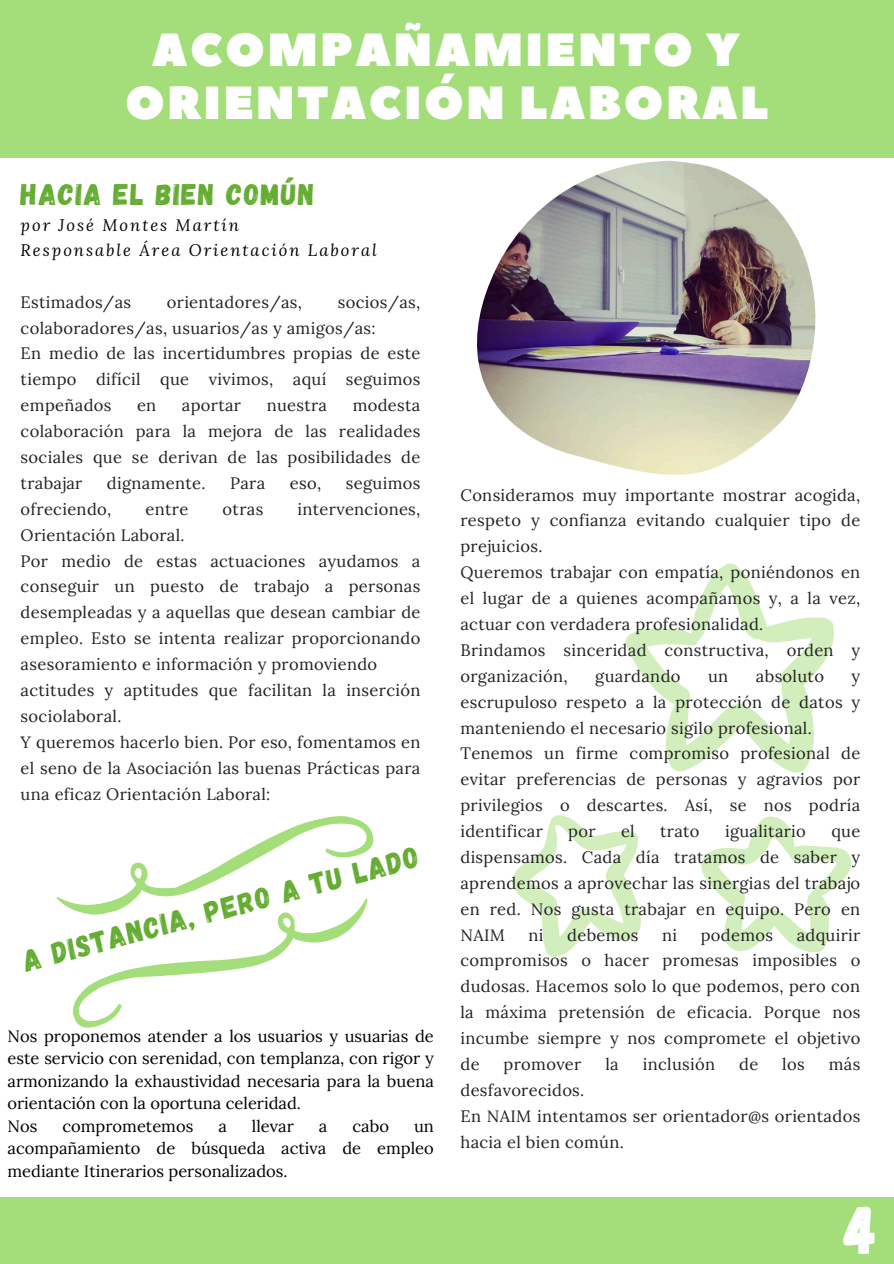
<style>
.page{position:relative;width:894px;height:1264px;background:#fff}
.page>*{position:absolute;margin:0;border:0;box-sizing:border-box;transform-origin:0 0}
.t1{font:67.5px "Gagalin";color:#fff}
.t2{font:46.35px/52.8px "Peace Sans";letter-spacing:.05em;color:#fff;text-align:center}
.t3{font:29.7px "Gagalin";letter-spacing:.05em;color:#64ad32}
.t4{font:16.5px/25.8px "Lora";letter-spacing:.02em;color:#222;text-align:justify}
.t5{font:16.5px/22.5px "Lora";color:#000;text-align:justify}
.t6{font:italic 16.5px "Lora";letter-spacing:.12em;color:#000}
</style>
<div class="page">
<div style="left:0;top:0;width:893px;height:158px;background:#a3de7a"></div>
<div style="left:0;top:1197px;width:893px;height:66px;background:#a3de7a"></div>
<svg style="left:73px;top:923px;width:283px;height:105px"></svg>
<svg style="left:56px;top:816px;width:318px;height:107px"></svg>
<svg style="left:625px;top:563px;width:209px;height:210px"></svg>
<svg style="left:512px;top:815px;width:129px;height:142px"></svg>
<svg style="left:701px;top:816px;width:150px;height:137px"></svg>
<img style="left:477px;top:161px;width:338px;height:314px">
<p class="t2" style="left:125px;top:25px;width:644px">ACOMPAÑAMIENTO Y<br>ORIENTACIÓN LABORAL</p>
<p class="t3" style="left:21px;top:175px;width:295px">HACIA EL BIEN COMÚN</p>
<h1 class="t6" style="left:21px;top:213px;width:220px">por José Montes Martín</h1>
<p class="t6" style="left:21px;top:239px;width:357px">Responsable Área Orientación Laboral</p>
<h2 class="t4" style="left:21px;top:289px;width:112px">Estimados/as</h2>
<h2 class="t4" style="left:167px;top:289px;width:137px">orientadores/as,</h2>
<h2 class="t4" style="left:21px;top:289px;width:401px;text-indent:317px">socios/as, colaboradores/as, usuarios/as y amigos/as:</h2>
<p class="t4" style="left:21px;top:340px;width:401px">En medio de las incertidumbres propias de este tiempo difícil que vivimos, aquí seguimos empeñados</p>
<p class="t4" style="left:21px;top:392px;width:401px;text-indent:332px">modesta colaboración para la mejora de las realidades sociales que se derivan de las posibilidades de trabajar</p>
<p class="t4" style="left:137px;top:392px;width:21px">en</p>
<p class="t4" style="left:182px;top:392px;width:61px">aportar</p>
<p class="t4" style="left:266px;top:392px;width:62px">nuestra</p>
<p class="t4" style="left:107px;top:470px;width:100px">dignamente.</p>
<p class="t4" style="left:230px;top:470px;width:37px">Para</p>
<p class="t4" style="left:290px;top:470px;width:33px">eso,</p>
<p class="t4" style="left:346px;top:470px;width:76px">seguimos</p>
<p class="t4" style="left:21px;top:496px;width:92px">ofreciendo,</p>
<p class="t4" style="left:146px;top:496px;width:44px">entre</p>
<p class="t4" style="left:222px;top:496px;width:42px">otras</p>
<p class="t4" style="left:297px;top:496px;width:124px">intervenciones,</p>
<p class="t4" style="left:21px;top:521px;width:165px">Orientación Laboral.</p>
<p class="t4" style="left:21px;top:547px;width:401px">Por medio de estas actuaciones ayudamos a conseguir un puesto de trabajo a personas desempleadas y a aquellas que desean cambiar de empleo. Esto se intenta realizar proporcionando asesoramiento e información y promoviendo</p>
<p class="t4" style="left:21px;top:677px;width:401px">actitudes y aptitudes que facilitan la inserción sociolaboral.</p>
<p class="t4" style="left:21px;top:728px;width:401px">Y queremos hacerlo bien. Por eso, fomentamos en el seno de la Asociación las buenas Prácticas para una eficaz Orientación Laboral:</p>
<p class="t3" style="left:19px;top:943px;width:410px;rotate:-15deg">A DISTANCIA, PERO A TU LADO</p>
<p class="t5" style="left:8px;top:1024px;width:428px">Nos proponemos atender a los usuarios y usuarias de este servicio con serenidad, con templanza, con rigor y armonizando la exhaustividad necesaria para la buena orientación con la oportuna celeridad.</p>
<p class="t5" style="left:8px;top:1114px;width:31px">Nos</p>
<p class="t5" style="left:62px;top:1114px;width:132px">comprometemos</p>
<p class="t5" style="left:218px;top:1114px;width:10px">a</p>
<p class="t5" style="left:252px;top:1114px;width:43px">llevar</p>
<p class="t5" style="left:319px;top:1114px;width:10px">a</p>
<p class="t5" style="left:352px;top:1114px;width:38px">cabo</p>
<p class="t5" style="left:8px;top:1114px;width:428px;text-indent:406px">un acompañamiento de búsqueda activa de empleo mediante Itinerarios personalizados.</p>
<p class="t4" style="left:460px;top:481px;width:401px">Consideramos muy importante mostrar acogida, respeto y confianza evitando cualquier tipo de prejuicios.</p>
<p class="t4" style="left:460px;top:559px;width:401px">Queremos trabajar con empatía, poniéndonos en el lugar de a quienes acompañamos y, a la vez, actuar con verdadera profesionalidad.</p>
<p class="t4" style="left:460px;top:637px;width:401px">Brindamos sinceridad constructiva, orden y organización,</p>
<p class="t4" style="left:595px;top:662px;width:87px">guardando</p>
<p class="t4" style="left:708px;top:662px;width:22px">un</p>
<p class="t4" style="left:755px;top:662px;width:70px">absoluto</p>
<p class="t4" style="left:460px;top:662px;width:401px;text-indent:391px">y escrupuloso respeto a la protección de datos y manteniendo el necesario sigilo profesional.</p>
<p class="t4" style="left:460px;top:740px;width:401px">Tenemos un firme compromiso profesional de evitar preferencias de personas y agravios por privilegios o descartes. Así, se nos podría identificar</p>
<p class="t4" style="left:568px;top:818px;width:29px">por</p>
<p class="t4" style="left:621px;top:818px;width:15px">el</p>
<p class="t4" style="left:660px;top:818px;width:41px">trato</p>
<p class="t4" style="left:724px;top:818px;width:82px">igualitario</p>
<p class="t4" style="left:460px;top:818px;width:401px;text-indent:371px">que dispensamos. Cada día tratamos de saber y aprendemos a aprovechar las sinergias del trabajo en red. Nos gusta trabajar en equipo. Pero en NAIM</p>
<p class="t4" style="left:460px;top:921px;width:401px;text-indent:336px">adquirir compromisos o hacer promesas imposibles o dudosas. Hacemos solo lo que podemos, pero con la máxima pretensión de eficacia. Porque nos incumbe siempre y nos compromete el objetivo de</p>
<p class="t4" style="left:528px;top:921px;width:16px">ni</p>
<p class="t4" style="left:567px;top:921px;width:73px">debemos</p>
<p class="t4" style="left:662px;top:921px;width:16px">ni</p>
<p class="t4" style="left:700px;top:921px;width:74px">podemos</p>
<p class="t4" style="left:503px;top:1051px;width:79px">promover</p>
<p class="t4" style="left:605px;top:1051px;width:15px">la</p>
<p class="t4" style="left:642px;top:1051px;width:74px">inclusión</p>
<p class="t4" style="left:739px;top:1051px;width:21px">de</p>
<p class="t4" style="left:782px;top:1051px;width:24px">los</p>
<p class="t4" style="left:828px;top:1051px;width:33px">más</p>
<p class="t4" style="left:460px;top:1076px;width:125px">desfavorecidos.</p>
<p class="t4" style="left:460px;top:1102px;width:401px">En NAIM intentamos ser orientador@s orientados hacia el bien común.</p>
<h2 class="t1" style="left:843px;top:1185px;width:35px">4</h2>
</div>
